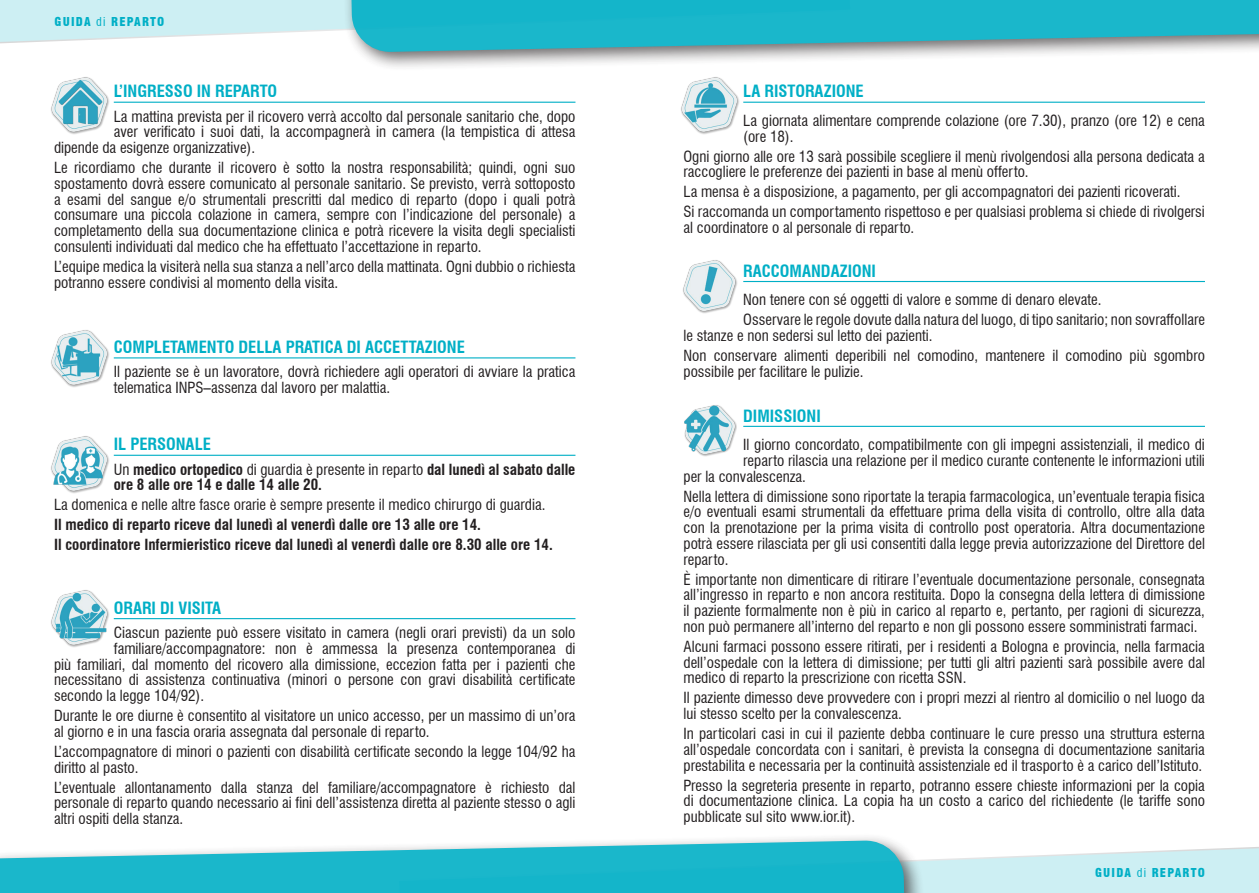
<style>
.page{position:relative;width:1259px;height:893px;background:#fff}
.page>*{position:absolute;margin:0;border:0;box-sizing:border-box;transform-origin:0 0}
.t1{font:700 condensed 16.5px "Swiss 721 BT";color:#00afc6}
.t2{font:condensed 15px/15.8px "Swiss 721 BT";color:#231f20}
.t3{font:700 condensed 15px/15.8px "Swiss 721 BT";color:#231f20}
.t4{font:900 condensed 12px "Swiss 721 BT";letter-spacing:.1em;color:#00afc6}
.s1{font-weight:400}
</style>
<div class="page">
<svg style="left:925px;top:847px;width:334px;height:46px;background:#d4f0f3"></svg>
<div style="left:0;top:833px;width:925px;height:60px;background:#231f20;opacity:.75"></div>
<svg style="left:0;top:840px;width:905px;height:53px;background:#40c1d2"></svg>
<svg style="left:0;top:0;width:343px;height:44px"></svg>
<div style="left:343px;top:0;width:916px;height:72px;background:#231f20;opacity:.75"></div>
<svg style="left:350px;top:0;width:909px;height:52px;background:#33b5c6"></svg>
<img style="left:51px;top:77px;width:58px;height:57px">
<img style="left:51px;top:330px;width:58px;height:57px">
<img style="left:681px;top:77px;width:58px;height:57px">
<img style="left:683px;top:260px;width:54px;height:53px">
<img style="left:684px;top:405px;width:52px;height:52px">
<img style="left:51px;top:436px;width:58px;height:57px">
<img style="left:51px;top:590px;width:58px;height:57px">
<hr style="left:114px;top:102px;width:461px;height:1px;background:#00afc6">
<hr style="left:114px;top:357px;width:461px;height:1px;background:#00afc6">
<hr style="left:743px;top:102px;width:462px;height:1px;background:#00afc6">
<hr style="left:743px;top:281px;width:462px;height:1px;background:#00afc6">
<hr style="left:743px;top:426px;width:462px;height:1px;background:#00afc6">
<hr style="left:114px;top:455px;width:461px;height:1px;background:#00afc6">
<hr style="left:114px;top:618px;width:461px;height:1px;background:#00afc6">
<p class="t4" style="left:55px;top:15px;width:111px">GUIDA <span class="s1">di</span> REPARTO</p>
<p class="t1" style="left:114px;top:81px;width:165px">L’INGRESSO IN REPARTO</p>
<p class="t2" style="left:114px;top:108px;width:463px">La mattina prevista per il ricovero verrà accolto dal personale sanitario che, dopo</p>
<p class="t2" style="left:114px;top:124px;width:463px">aver verificato i suoi dati, la accompagnerà in camera (la tempistica di attesa</p>
<p class="t2" style="left:54px;top:140px;width:203px">dipende da esigenze organizzative).</p>
<p class="t2" style="left:54px;top:160px;width:523px;text-align:justify">Le ricordiamo che durante il ricovero è sotto la nostra responsabilità; quindi, ogni suo spostamento dovrà essere comunicato al personale sanitario. Se previsto, verrà sottoposto a esami del sangue e/o strumentali prescritti dal medico di reparto (dopo i quali potrà consumare una piccola colazione in camera, sempre con l’indicazione del personale) a completamento della sua documentazione clinica e potrà ricevere la visita degli specialisti consulenti individuati dal medico che ha effettuato l’accettazione in reparto.</p>
<p class="t2" style="left:54px;top:259px;width:523px">L’equipe medica la visiterà nella sua stanza a nell’arco della mattinata. Ogni dubbio o richiesta potranno essere condivisi al momento della visita.</p>
<p class="t1" style="left:114px;top:337px;width:353px">COMPLETAMENTO DELLA PRATICA DI ACCETTAZIONE</p>
<p class="t2" style="left:114px;top:364px;width:463px">Il paziente se è un lavoratore, dovrà richiedere agli operatori di avviare la pratica telematica INPS–assenza dal lavoro per malattia.</p>
<p class="t1" style="left:114px;top:435px;width:99px">IL PERSONALE</p>
<p class="t3" style="left:114px;top:461px;width:463px"><span class="s1">Un</span> medico ortopedico <span class="s1">di guardia è presente in reparto</span> dal lunedì al sabato dalle ore 8 alle ore 14 e dalle 14 alle 20.</p>
<p class="t2" style="left:54px;top:497px;width:493px">La domenica e nelle altre fasce orarie è sempre presente il medico chirurgo di guardia.</p>
<p class="t3" style="left:54px;top:515px;width:500px;line-height:20px">Il medico di reparto riceve dal lunedì al venerdì dalle ore 13 alle ore 14.<br>Il coordinatore Infermieristico riceve dal lunedì al venerdì dalle ore 8.30 alle ore 14.</p>
<p class="t1" style="left:114px;top:598px;width:109px">ORARI DI VISITA</p>
<p class="t2" style="left:114px;top:625px;width:463px">Ciascun paziente può essere visitato in camera (negli orari previsti) da un solo</p>
<p class="t2" style="left:114px;top:640px;width:463px">familiare/accompagnatore: non è ammessa la presenza contemporanea di</p>
<p class="t2" style="left:54px;top:656px;width:523px">più familiari, dal momento del ricovero alla dimissione, eccezion fatta per i pazienti che</p>
<p class="t2" style="left:54px;top:672px;width:523px">necessitano di assistenza continuativa (minori o persone con gravi disabilità certificate</p>
<p class="t2" style="left:54px;top:688px;width:152px">secondo la legge 104/92).</p>
<p class="t2" style="left:54px;top:708px;width:523px">Durante le ore diurne è consentito al visitatore un unico accesso, per un massimo di un’ora al giorno e in una fascia oraria assegnata dal personale di reparto.</p>
<p class="t2" style="left:54px;top:743px;width:523px">L’accompagnatore di minori o pazienti con disabilità certificate secondo la legge 104/92 ha diritto al pasto.</p>
<p class="t2" style="left:54px;top:779px;width:523px;text-align:justify">L’eventuale allontanamento dalla stanza del familiare/accompagnatore è richiesto dal personale di reparto quando necessario ai fini dell’assistenza diretta al paziente stesso o agli altri ospiti della stanza.</p>
<p class="t1" style="left:743px;top:81px;width:122px">LA RISTORAZIONE</p>
<p class="t2" style="left:743px;top:113px;width:463px">La giornata alimentare comprende colazione (ore 7.30), pranzo (ore 12) e cena (ore 18).</p>
<p class="t2" style="left:683px;top:148px;width:523px">Ogni giorno alle ore 13 sarà possibile scegliere il menù rivolgendosi alla persona dedicata a raccogliere le preferenze dei pazienti in base al menù offerto.</p>
<p class="t2" style="left:683px;top:182px;width:523px;line-height:20px">La mensa è a disposizione, a pagamento, per gli accompagnatori dei pazienti ricoverati.<br>Si raccomanda un comportamento rispettoso e per qualsiasi problema si chiede di rivolgersi</p>
<p class="t2" style="left:683px;top:220px;width:232px">al coordinatore o al personale di reparto.</p>
<p class="t1" style="left:743px;top:261px;width:134px">RACCOMANDAZIONI</p>
<p class="t2" style="left:743px;top:290px;width:463px;line-height:20px">Non tenere con sé oggetti di valore e somme di denaro elevate.<br>Osservare le regole dovute dalla natura del luogo, di tipo sanitario; non sovraffollare</p>
<p class="t2" style="left:683px;top:325px;width:523px;line-height:20px">le stanze e non sedersi sul letto dei pazienti.<br>Non conservare alimenti deperibili nel comodino, mantenere il comodino più sgombro</p>
<p class="t2" style="left:683px;top:363px;width:181px">possibile per facilitare le pulizie.</p>
<p class="t1" style="left:743px;top:406px;width:79px">DIMISSIONI</p>
<p class="t2" style="left:743px;top:437px;width:463px">Il giorno concordato, compatibilmente con gli impegni assistenziali, il medico di</p>
<p class="t2" style="left:743px;top:452px;width:463px">reparto rilascia una relazione per il medico curante contenente le informazioni utili</p>
<p class="t2" style="left:683px;top:468px;width:124px">per la convalescenza.</p>
<p class="t2" style="left:683px;top:488px;width:523px;text-align:justify">Nella lettera di dimissione sono riportate la terapia farmacologica, un’eventuale terapia fisica e/o eventuali esami strumentali da effettuare prima della visita di controllo, oltre alla data con la prenotazione per la prima visita di controllo post operatoria. Altra documentazione potrà essere rilasciata per gli usi consentiti dalla legge previa autorizzazione del Direttore del reparto.</p>
<p class="t2" style="left:683px;top:571px;width:523px;text-align:justify">È importante non dimenticare di ritirare l’eventuale documentazione personale, consegnata all’ingresso in reparto e non ancora restituita. Dopo la consegna della lettera di dimissione il paziente formalmente non è più in carico al reparto e, pertanto, per ragioni di sicurezza, non può permanere all’interno del reparto e non gli possono essere somministrati farmaci.</p>
<p class="t2" style="left:683px;top:638px;width:523px;text-align:justify">Alcuni farmaci possono essere ritirati, per i residenti a Bologna e provincia, nella farmacia dell’ospedale con la lettera di dimissione; per tutti gli altri pazienti sarà possibile avere dal medico di reparto la prescrizione con ricetta SSN.</p>
<p class="t2" style="left:683px;top:690px;width:523px">Il paziente dimesso deve provvedere con i propri mezzi al rientro al domicilio o nel luogo da lui stesso scelto per la convalescenza.</p>
<p class="t2" style="left:683px;top:726px;width:523px;text-align:justify">In particolari casi in cui il paziente debba continuare le cure presso una struttura esterna all’ospedale concordata con i sanitari, è prevista la consegna di documentazione sanitaria prestabilita e necessaria per la continuità assistenziale ed il trasporto è a carico dell’Istituto.</p>
<p class="t2" style="left:683px;top:777px;width:523px;text-align:justify">Presso la segreteria presente in reparto, potranno essere chieste informazioni per la copia di documentazione clinica. La copia ha un costo a carico del richiedente (le tariffe sono pubblicate sul sito www.ior.it).</p>
<p class="t4" style="left:1095px;top:865px;width:111px">GUIDA <span class="s1">di</span> REPARTO</p>
</div>
